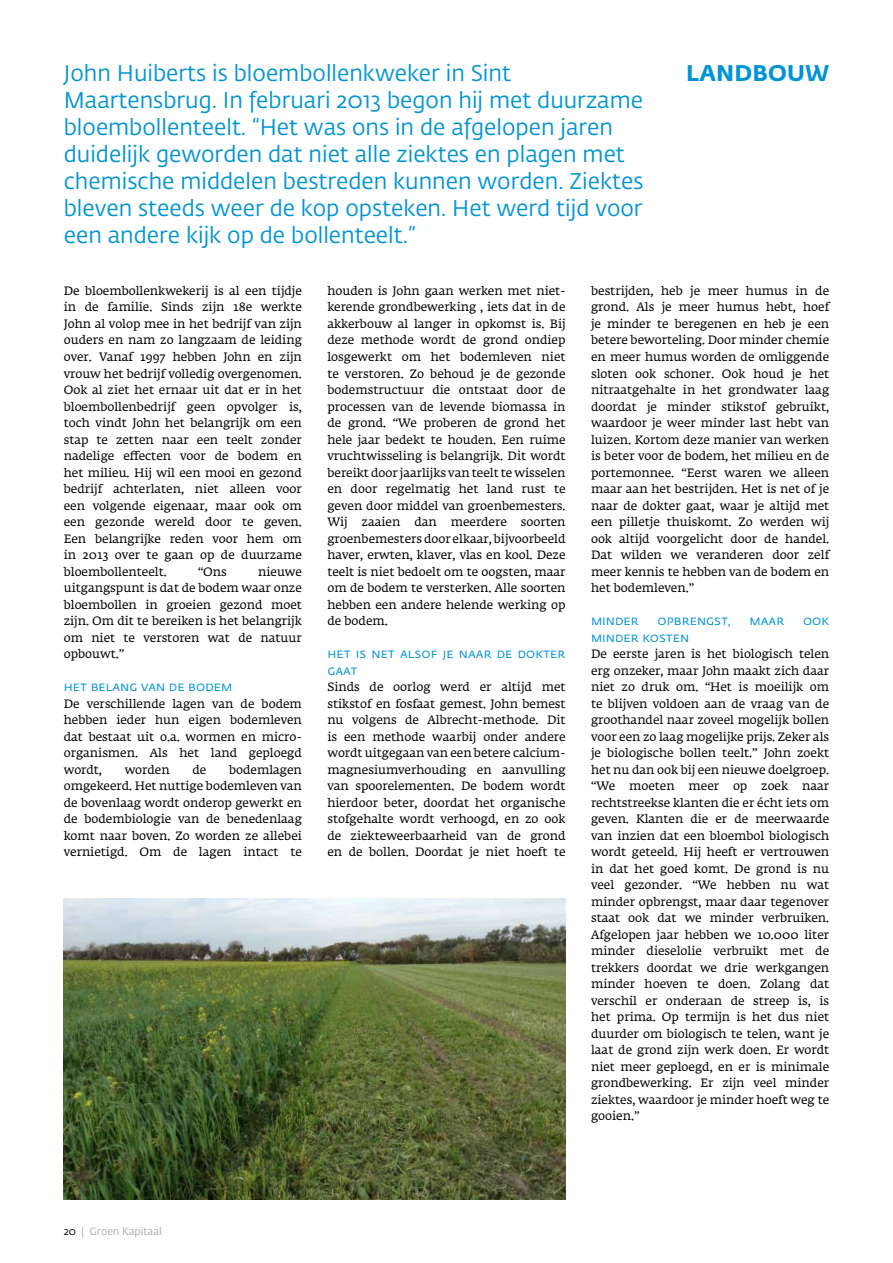
<style>
.page{position:relative;width:893px;height:1263px;background:#fff}
.page>*{position:absolute;margin:0;border:0;box-sizing:border-box;transform-origin:0 0}
.t1{font:22.5px/27px "Fedra Sans Std";color:#0094d4}
.t2{font:700 22.5px "Fedra Sans Std";letter-spacing:.01em;color:#0094d4}
.t3{font:13.5px/16.5px "Fedra Sans Std";color:#0094d4}
.t4{font:12px/16.5px "Fedra Serif A Std";color:#000;text-align:justify}
.t5{font:10.5px "Fedra Sans Std";color:#a9a8a6}
.s1{color:#000}
</style>
<div class="page">
<img style="left:64px;top:899px;width:502px;height:300px">
<h1 class="t1" style="left:64px;top:60px;width:449px">John Huiberts is bloembollenkweker in Sint</h1>
<h1 class="t2" style="left:686px;top:59px;width:141px">LANDBOUW</h1>
<p class="t1" style="left:64px;top:87px;width:581px">Maartensbrug. In februari 2013 begon hij met duurzame bloembollenteelt. “Het was ons in de afgelopen jaren duidelijk geworden dat niet alle ziektes en plagen met chemische middelen bestreden kunnen worden. Ziektes bleven steeds weer de kop opsteken. Het werd tijd voor een andere kijk op de bollenteelt.”</p>
<p class="t4" style="left:591px;top:283px;width:240px">bestrijden, heb je meer humus in de grond. Als je meer humus hebt, hoef je minder te beregenen en heb je een betere beworteling. Door minder chemie en meer humus worden de omliggende sloten ook schoner. Ook houd je het nitraatgehalte in het grondwater laag doordat je minder stikstof gebruikt, waardoor je weer minder last hebt van luizen. Kortom deze manier van werken is beter voor de bodem, het milieu en de portemonnee. “Eerst waren we alleen maar aan het bestrijden. Het is net of je naar de dokter gaat, waar je altijd met een pilletje thuiskomt. Zo werden wij ook altijd voorgelicht door de handel.<br>Dat wilden we veranderen door zelf meer kennis te hebben van de bodem en het bodemleven.”</p>
<p class="t3" style="left:591px;top:612px;width:49px">Minder</p>
<p class="t3" style="left:657px;top:612px;width:75px">opbrengst,</p>
<p class="t3" style="left:749px;top:612px;width:36px">maar</p>
<p class="t3" style="left:803px;top:612px;width:28px">ook</p>
<p class="t3" style="left:591px;top:629px;width:100px">minder kosten</p>
<p class="t4" style="left:591px;top:646px;width:240px">De eerste jaren is het biologisch telen erg onzeker, maar John maakt zich daar niet zo druk om. “Het is moeilijk om te blijven voldoen aan de vraag van de groothandel naar zoveel mogelijk bollen voor een zo laag mogelijke prijs. Zeker als je biologische bollen teelt.” John zoekt het nu dan ook bij een nieuwe doelgroep. “We moeten meer op zoek naar rechtstreekse klanten die er écht iets om geven. Klanten die er de meerwaarde van inzien dat een bloembol biologisch wordt geteeld. Hij heeft er vertrouwen in dat het goed komt. De grond is nu veel gezonder. “We hebben nu wat minder opbrengst, maar daar tegenover staat ook dat we minder verbruiken.<br>Afgelopen jaar hebben we 10.000 liter minder dieselolie verbruikt met de trekkers doordat we drie werkgangen minder hoeven te doen. Zolang dat verschil er onderaan de streep is, is het prima. Op termijn is het dus niet duurder om biologisch te telen, want je laat de grond zijn werk doen. Er wordt niet meer geploegd, en er is minimale grondbewerking. Er zijn veel minder ziektes, waardoor je minder hoeft weg te gooien.”</p>
<p class="t4" style="left:64px;top:283px;width:240px">De bloembollenkwekerij is al een tijdje in de familie. Sinds zijn 18e werkte John al volop mee in het bedrijf van zijn ouders en nam zo langzaam de leiding over. Vanaf 1997 hebben John en zijn vrouw het bedrijf volledig overgenomen.<br>Ook al ziet het ernaar uit dat er in het bloembollenbedrijf geen opvolger is, toch vindt John het belangrijk om een stap te zetten naar een teelt zonder nadelige effecten voor de bodem en het milieu. Hij wil een mooi en gezond bedrijf achterlaten, niet alleen voor een volgende eigenaar, maar ook om een gezonde wereld door te geven.<br>Een belangrijke reden voor hem om in 2013 over te gaan op de duurzame bloembollenteelt.</p>
<p class="t4" style="left:327px;top:283px;width:240px">houden is John gaan werken met niet&shy;kerende grondbewerking , iets dat in de akkerbouw al langer in opkomst is. Bij deze methode wordt de grond ondiep losgewerkt om het bodemleven niet te verstoren. Zo behoud je de gezonde bodemstructuur die ontstaat door de processen van de levende biomassa in de grond. “We proberen de grond het hele jaar bedekt te houden. Een ruime vruchtwisseling is belangrijk. Dit wordt bereikt door jaarlijks van teelt te wisselen en door regelmatig het land rust te geven door middel van groenbemesters.<br>Wij zaaien dan meerdere soorten groenbemesters door elkaar, bijvoorbeeld haver, erwten, klaver, vlas en kool. Deze teelt is niet bedoelt om te oogsten, maar om de bodem te versterken. Alle soorten hebben een andere helende werking op de bodem.</p>
<p class="t3" style="left:327px;top:645px;width:240px">Het is net alsof je naar de dokter gaat</p>
<p class="t4" style="left:327px;top:679px;width:240px">Sinds de oorlog werd er altijd met stikstof en fosfaat gemest. John bemest nu volgens de Albrecht-methode. Dit is een methode waarbij onder andere wordt uitgegaan van een betere calcium&shy;magnesiumverhouding en aanvulling van spoorelementen. De bodem wordt hierdoor beter, doordat het organische stofgehalte wordt verhoogd, en zo ook de ziekteweerbaarheid van de grond en de bollen. Doordat je niet hoeft te</p>
<p class="t4" style="left:64px;top:564px;width:240px;text-indent:194px">nieuwe uitgangspunt is dat de bodem waar onze bloembollen in groeien gezond moet zijn. Om dit te bereiken is het belangrijk om niet te verstoren wat de natuur opbouwt.”</p>
<p class="t3" style="left:64px;top:678px;width:170px">Het belang van de bodem</p>
<p class="t4" style="left:64px;top:696px;width:240px">De verschillende lagen van de bodem hebben ieder hun eigen bodemleven dat bestaat uit o.a. wormen en micro&shy;organismen. Als het land geploegd wordt,</p>
<p class="t4" style="left:198px;top:564px;width:30px">“Ons</p>
<p class="t4" style="left:64px;top:762px;width:240px;text-indent:165px">bodemlagen omgekeerd. Het nuttige bodemleven van de bovenlaag wordt onderop gewerkt en de bodembiologie van de benedenlaag komt naar boven. Zo worden ze allebei vernietigd. Om de lagen intact te</p>
<p class="t4" style="left:125px;top:762px;width:46px">worden</p>
<p class="t4" style="left:192px;top:762px;width:15px">de</p>
<p class="t5" style="left:64px;top:1225px;width:100px"><span class="s1">20</span> | Groen Kapitaal</p>
</div>
